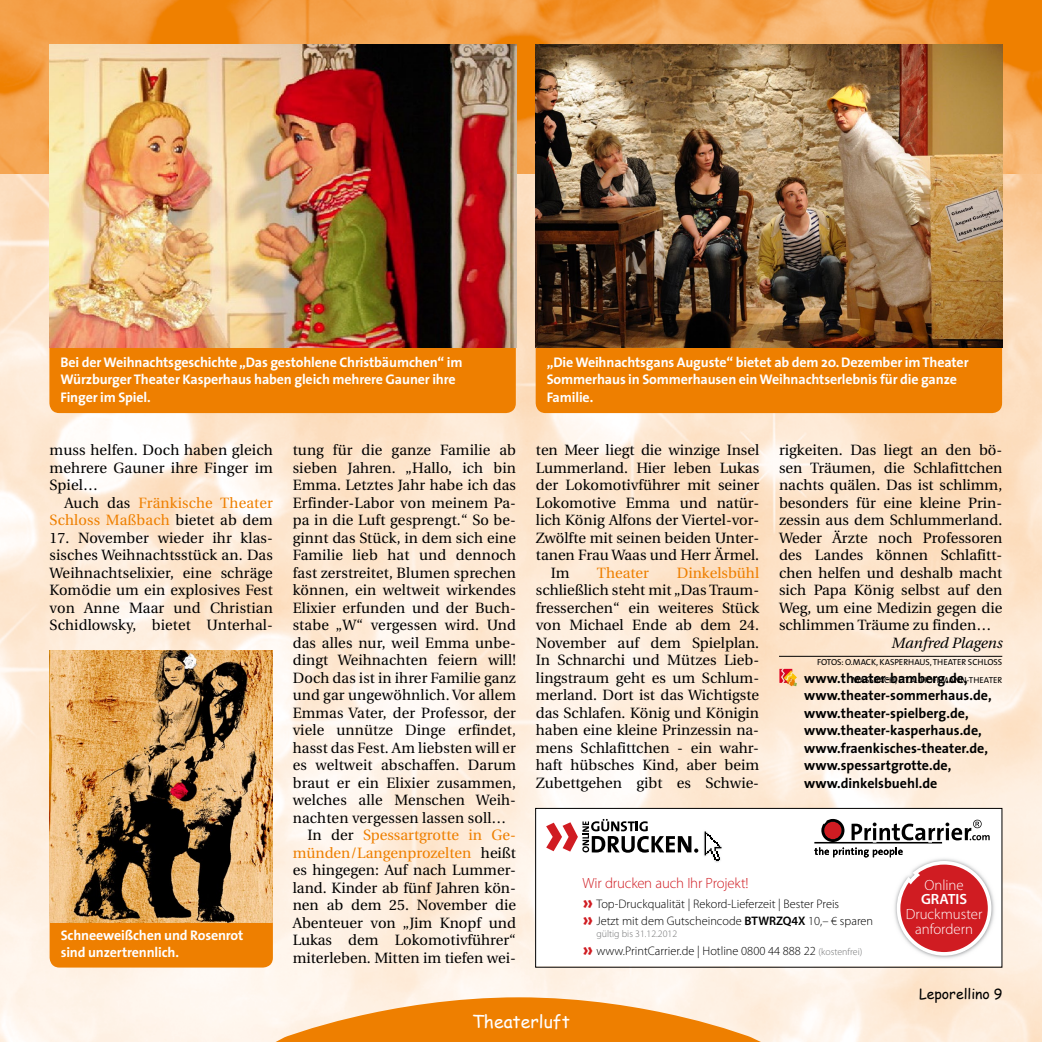
<style>
.page{position:relative;width:1042px;height:1042px;background:#fff}
.page>*{position:absolute;margin:0;border:0;box-sizing:border-box;transform-origin:0 0}
.t1{font:17.5px "Comic Sans MS";color:#fff}
.t2{font:14.88px/17.5px "Utopia";letter-spacing:.01em;color:#000;text-align:justify}
.t3{font:14.88px/17.5px "Utopia";color:#ee7f00;text-align:right}
.t4{font:300 14.88px/14.9px "Myriad Pro";color:#fff;text-align:center}
.t5{font:300 14.88px "Myriad Pro";letter-spacing:-.015em;color:#d01c22}
.t6{font:italic 14.88px "Utopia";color:#000}
.t7{font:600 14.88px "Myriad Pro";color:#fff}
.t8{font:700 14px/17.5px "The Sans";letter-spacing:-.01em;color:#fff}
.t9{font:700 14px/17.5px "The Sans";color:#000}
.t10{font:14px "Comic Sans MS";color:#000}
.t11{font:300 12.42px/17.3px "Myriad Pro";color:#000}
.t12{font:300 9.97px "Myriad Pro";color:#707172}
.t13{font:8.75px/17.5px "The Sans Caps";color:#000}
.s1{color:#000}
.s2{font-family:"The Sans Office";font-weight:700;font-size:19.78px;color:#d01c22}
.s3{font-weight:600}
.s4{font-size:9.97px;color:#707172}
</style>
<div class="page">
<img style="left:0;top:174px;width:1042px;height:868px">
<img style="left:0;top:0;width:1042px;height:174px">
<div style="left:49px;top:296px;width:467px;height:117px;background:#ee7f00;border-radius:10px"></div>
<div style="left:536px;top:296px;width:466px;height:117px;background:#ee7f00;border-radius:10px"></div>
<img style="left:50px;top:45px;width:466px;height:302px">
<img style="left:536px;top:45px;width:466px;height:302px">
<img style="left:779px;top:669px;width:18px;height:17px">
<svg style="left:229px;top:997px;width:584px;height:45px;background:#f5b266"></svg>
<div style="left:535px;top:808px;width:467px;height:158px;background:#fff"></div>
<svg style="left:546px;top:819px;width:152px;height:33px"></svg>
<svg style="left:704px;top:831px;width:17px;height:30px"></svg>
<img style="left:926px;top:891px;width:68px;height:68px">
<svg style="left:814px;top:819px;width:177px;height:136px"></svg>
<div style="left:535px;top:808px;width:467px;height:159px;border:1px solid #000"></div>
<hr style="left:779px;top:656px;width:223px;height:1px;background:#000">
<div style="left:50px;top:845px;width:223px;height:122px;background:#ee7f00;border-radius:10px"></div>
<img style="left:50px;top:650px;width:223px;height:273px">
<p class="t8" style="left:60px;top:353px;width:403px">Bei der Weihnachtsgeschichte „Das gestohlene Christbäumchen“ im<br>Würzburger Theater Kasperhaus haben gleich mehrere Gauner ihre<br>Finger im Spiel.</p>
<p class="t8" style="left:547px;top:353px;width:423px">„Die Weihnachtsgans Auguste“ bietet ab dem 20. Dezember im Theater<br>Sommerhaus in Sommerhausen ein Weihnachtserlebnis für die ganze<br>Familie.</p>
<p class="t2" style="left:50px;top:441px;width:225px">muss helfen. Doch haben gleich mehrere Gauner ihre Finger im Spiel…</p>
<p class="t3" style="left:50px;top:494px;width:225px"><span class="s1">Auch das</span> Fränkische Theater<br>Schloss Maßbach <span class="s1">bietet ab dem</span></p>
<p class="t2" style="left:50px;top:529px;width:225px">17. November wieder ihr klas&shy;sisches Weihnachtsstück an. Das Weihnachtselixier, eine schräge Komödie um ein explosives Fest von Anne Maar und Christian Schidlowsky, bietet Unterhal-</p>
<p class="t8" style="left:61px;top:926px;width:184px">Schneeweißchen und Rosenrot sind unzertrennlich.</p>
<p class="t2" style="left:293px;top:441px;width:225px">tung für die ganze Familie ab</p>
<p class="t2" style="left:293px;top:459px;width:225px">sieben Jahren. „Hallo, ich bin</p>
<p class="t2" style="left:293px;top:476px;width:225px">Emma. Letztes Jahr habe ich das</p>
<p class="t2" style="left:293px;top:494px;width:225px">Erfinder-Labor von meinem Pa-</p>
<p class="t2" style="left:293px;top:511px;width:225px">pa in die Luft gesprengt.“ So be-</p>
<p class="t2" style="left:293px;top:529px;width:225px">ginnt das Stück, in dem sich eine</p>
<p class="t2" style="left:293px;top:546px;width:225px">Familie lieb hat und dennoch</p>
<p class="t2" style="left:293px;top:564px;width:225px">fast zerstreitet, Blumen sprechen</p>
<p class="t2" style="left:293px;top:581px;width:225px">können, ein weltweit wirkendes</p>
<p class="t2" style="left:293px;top:599px;width:225px">Elixier erfunden und der Buch-</p>
<p class="t2" style="left:293px;top:616px;width:225px">stabe „W“ vergessen wird. Und</p>
<p class="t2" style="left:293px;top:634px;width:225px">das alles nur, weil Emma unbe-</p>
<p class="t2" style="left:293px;top:651px;width:225px">dingt Weihnachten feiern will!</p>
<p class="t2" style="left:293px;top:669px;width:225px">Doch das ist in ihrer Familie ganz</p>
<p class="t2" style="left:293px;top:686px;width:225px">und gar ungewöhnlich. Vor allem</p>
<p class="t2" style="left:293px;top:704px;width:225px">Emmas Vater, der Professor, der</p>
<p class="t2" style="left:293px;top:721px;width:225px">viele unnütze Dinge erfindet,</p>
<p class="t2" style="left:293px;top:739px;width:225px">hasst das Fest. Am liebsten will er</p>
<p class="t2" style="left:293px;top:756px;width:225px">es weltweit abschaffen. Darum</p>
<p class="t2" style="left:293px;top:774px;width:225px">braut er ein Elixier zusammen,</p>
<p class="t2" style="left:293px;top:791px;width:225px">welches alle Menschen Weih-</p>
<p class="t2" style="left:293px;top:809px;width:215px">nachten vergessen lassen soll…</p>
<p class="t3" style="left:308px;top:826px;width:210px"><span class="s1">In der</span> Spessartgrotte in Ge-</p>
<p class="t3" style="left:293px;top:844px;width:225px">münden/Langenprozelten <span class="s1">heißt</span></p>
<p class="t2" style="left:293px;top:861px;width:225px">es hingegen: Auf nach Lummer-</p>
<p class="t2" style="left:293px;top:879px;width:225px">land. Kinder ab fünf Jahren kön-</p>
<p class="t2" style="left:293px;top:896px;width:225px">nen ab dem 25. November die</p>
<p class="t2" style="left:293px;top:914px;width:225px">Abenteuer von „Jim Knopf und</p>
<p class="t2" style="left:293px;top:931px;width:225px">Lukas dem Lokomotivführer“</p>
<p class="t2" style="left:293px;top:949px;width:225px">miterleben. Mitten im tiefen wei-</p>
<p class="t2" style="left:536px;top:441px;width:225px">ten Meer liegt die winzige Insel</p>
<p class="t2" style="left:536px;top:459px;width:225px">Lummerland. Hier leben Lukas</p>
<p class="t2" style="left:536px;top:476px;width:225px">der Lokomotivführer mit seiner</p>
<p class="t2" style="left:536px;top:494px;width:225px">Lokomotive Emma und natür-</p>
<p class="t2" style="left:536px;top:511px;width:225px">lich König Alfons der Viertel-vor-</p>
<p class="t2" style="left:536px;top:529px;width:225px">Zwölfte mit seinen beiden Unter-</p>
<p class="t2" style="left:536px;top:546px;width:225px">tanen Frau Waas und Herr Ärmel.</p>
<p class="t2" style="left:551px;top:564px;width:20px">Im</p>
<p class="t3" style="left:597px;top:564px;width:54px">Theater</p>
<p class="t3" style="left:677px;top:564px;width:84px">Dinkelsbühl</p>
<p class="t2" style="left:536px;top:581px;width:225px">schließlich steht mit „Das Traum&shy;fresserchen“ ein weiteres Stück von Michael Ende ab dem 24.<br>November auf dem Spielplan.<br>In Schnarchi und Mützes Lieb&shy;lingstraum geht es um Schlum&shy;merland. Dort ist das Wichtigste das Schlafen. König und Königin haben eine kleine Prinzessin na&shy;mens Schlafittchen - ein wahr&shy;haft hübsches Kind, aber beim Zubettgehen gibt es Schwie-</p>
<p class="t2" style="left:779px;top:441px;width:225px">rigkeiten. Das liegt an den bö&shy;sen Träumen, die Schlafittchen nachts quälen. Das ist schlimm, besonders für eine kleine Prin&shy;zessin aus dem Schlummerland.<br>Weder Ärzte noch Professoren des Landes können Schlafitt&shy;chen helfen und deshalb macht sich Papa König selbst auf den Weg, um eine Medizin gegen die schlimmen Träume zu finden…</p>
<p class="t6" style="left:891px;top:634px;width:113px">Manfred Plagens</p>
<p class="t13" style="left:852px;top:653px;width:152px;text-indent:-35px">FOTOS: O.MACK, KASPERHAUS, THEATER SCHLOSS -MASS</p>
<p class="t9" style="left:804px;top:669px;width:189px">www.theater-bamberg.de, www.theater-sommerhaus.de, www.theater-spielberg.de, www.theater-kasperhaus.de, www.fraenkisches-theater.de, www.spessartgrotte.de, www.dinkelsbuehl.de</p>
<p class="t13" style="left:874px;top:671px;width:130px">BACH, E.T.A.-H OFFMANN-THEATER</p>
<p class="t5" style="left:582px;top:874px;width:168px">Wir drucken auch Ihr Projekt!</p>
<p class="t11" style="left:582px;top:895px;width:292px"><span class="s2">»</span> Top-Druckqualität | Rekord-Lieferzeit | Bester Preis<br><span class="s2">»</span> Jetzt mit dem Gutscheincode <span class="s3">BTWRZQ4X</span> 10,– € sparen</p>
<p class="t12" style="left:596px;top:928px;width:82px">gültig bis 31.12.2012</p>
<p class="t11" style="left:582px;top:942px;width:281px"><span class="s2">»</span> www.PrintCarrier.de | Hotline 0800 44 888 22 <span class="s4">(kostenfrei)</span></p>
<p class="t4" style="left:924px;top:877px;width:41px">Online</p>
<p class="t7" style="left:921px;top:890px;width:48px">GRATIS</p>
<p class="t4" style="left:906px;top:906px;width:78px">Druckmuster anfordern</p>
<p class="t10" style="left:919px;top:983px;width:85px">Leporellino 9</p>
<p class="t1" style="left:472px;top:1008px;width:99px">Theaterluft</p>
</div>
